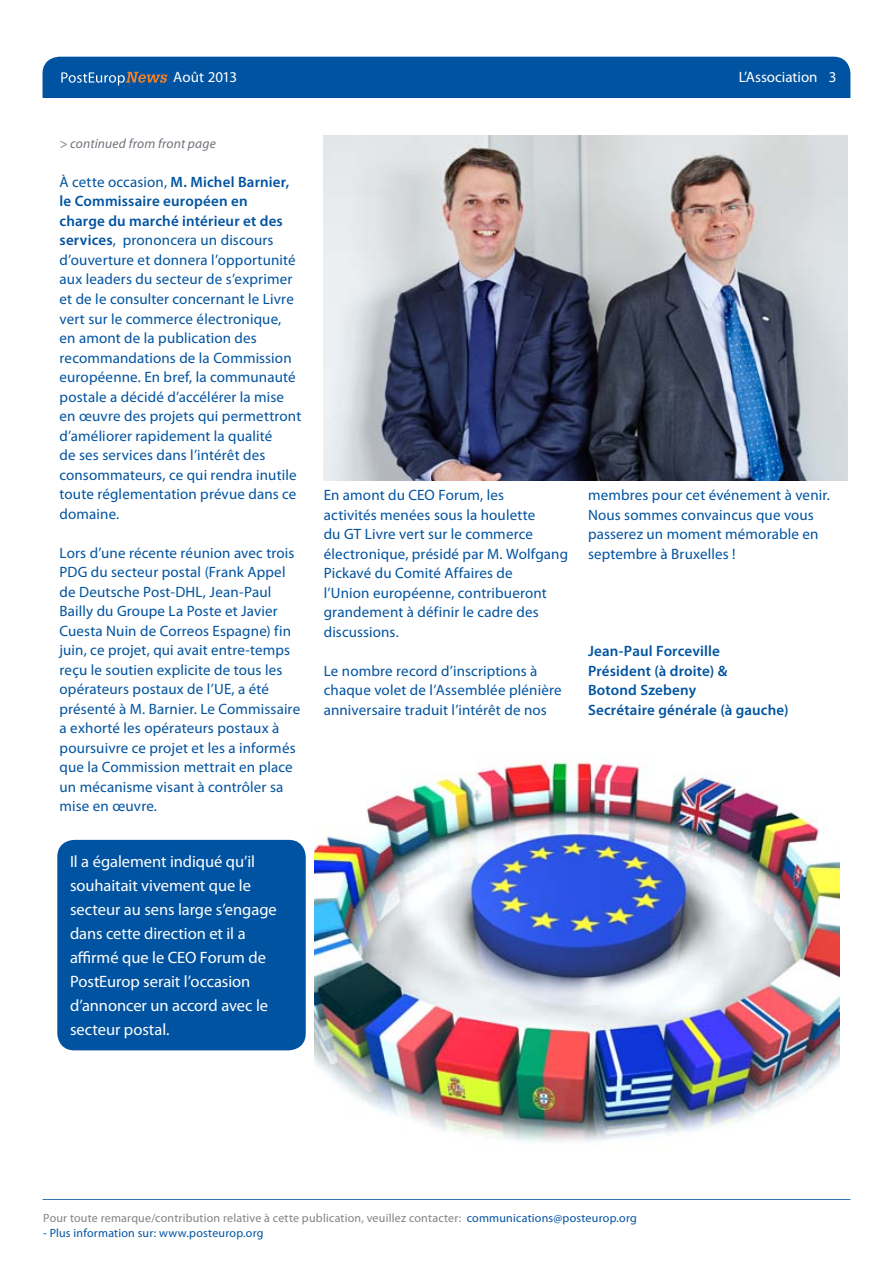
<style>
.page{position:relative;width:893px;height:1263px;background:#fff}
.page>*{position:absolute;margin:0;border:0;box-sizing:border-box;transform-origin:0 0}
.t1{font:16.5px/24px "Myriad Pro";letter-spacing:-.005em;color:#fff}
.t2{font:15px/19.5px "Myriad Pro";letter-spacing:.01em;color:#0053a1}
.t3{font:600 15px/19.5px "Myriad Pro";letter-spacing:.01em;color:#0053a1}
.t4{font:15px "Myriad Pro";color:#fff}
.t5{font:italic 13.5px "Myriad Pro";letter-spacing:.015em;color:#72727d}
.t6{font:12px "Myriad Pro";letter-spacing:.015em;color:#808285}
.t7{font:12px "Myriad Pro";letter-spacing:.015em;color:#0053a1}
.s1{font-weight:600}
.s2{color:#0053a1}
</style>
<div class="page">
<div style="left:43px;top:57px;width:807px;height:56px;background:#0053a1;border-radius:17px"></div>
<div style="left:37px;top:98px;width:823px;height:18px;background:#fff"></div>
<svg style="left:61px;top:72px;width:106px;height:14px"></svg>
<hr style="left:43px;top:1199px;width:807px;height:2px;background:#0053a1">
<img style="left:324px;top:136px;width:523px;height:344px">
<img style="left:315px;top:755px;width:524px;height:388px">
<div style="left:57px;top:840px;width:249px;height:210px;background:#0053a1;border-radius:17px"></div>
<p class="t4" style="left:173px;top:68px;width:65px">Août 2013</p>
<p class="t4" style="left:739px;top:68px;width:80px">L’Association</p>
<p class="t4" style="left:829px;top:68px;width:9px">3</p>
<p class="t5" style="left:60px;top:135px;width:158px">&gt; continued from front page</p>
<p class="t2" style="left:60px;top:172px;width:243px">À cette occasion, <span class="s1">M. Michel Barnier, le Commissaire européen en<br>charge du marché intérieur et des services</span>, prononcera un discours d’ouverture et donnera l’opportunité aux leaders du secteur de s’exprimer et de le consulter concernant le Livre vert sur le commerce électronique,<br>en amont de la publication des recommandations de la Commission européenne. En bref, la communauté postale a décidé d’accélérer la mise en œuvre des projets qui permettront d’améliorer rapidement la qualité<br>de ses services dans l’intérêt des consommateurs, ce qui rendra inutile toute réglementation prévue dans ce domaine.</p>
<p class="t2" style="left:60px;top:542px;width:242px">Lors d’une récente réunion avec trois PDG du secteur postal (Frank Appel de Deutsche Post-DHL, Jean-Paul Bailly du Groupe La Poste et Javier Cuesta Nuin de Correos Espagne) fin juin, ce projet, qui avait entre-temps reçu le soutien explicite de tous les opérateurs postaux de l’UE, a été présenté à M. Barnier. Le Commissaire a exhorté les opérateurs postaux à poursuivre ce projet et les a informés que la Commission mettrait en place un mécanisme visant à contrôler sa mise en œuvre.</p>
<p class="t1" style="left:70px;top:849px;width:208px">Il a également indiqué qu’il souhaitait vivement que le secteur au sens large s’engage dans cette direction et il a affirmé que le CEO Forum de<br>PostEurop serait l’occasion d’annoncer un accord avec le secteur postal.</p>
<p class="t2" style="left:324px;top:485px;width:246px">En amont du CEO Forum, les<br>activités menées sous la houlette<br>du GT Livre vert sur le commerce électronique, présidé par M. Wolfgang<br>Pickavé du Comité Affaires de<br>l’Union européenne, contribueront grandement à définir le cadre des discussions.</p>
<p class="t2" style="left:324px;top:661px;width:239px">Le nombre record d’inscriptions à chaque volet de l’Assemblée plénière anniversaire traduit l’intérêt de nos</p>
<p class="t2" style="left:588px;top:485px;width:243px">membres pour cet événement à venir.<br>Nous sommes convaincus que vous passerez un moment mémorable en septembre à Bruxelles !</p>
<p class="t3" style="left:588px;top:641px;width:202px">Jean-Paul Forceville<br>Président (à droite) &amp;<br>Botond Szebeny<br>Secrétaire générale (à gauche)</p>
<p class="t6" style="left:43px;top:1211px;width:595px">Pour toute remarque/contribution relative à cette publication, veuillez contacter: <span class="s2">communications@posteurop.org</span></p>
<p class="t7" style="left:43px;top:1226px;width:222px">- Plus information sur: www.posteurop.org</p>
</div>
